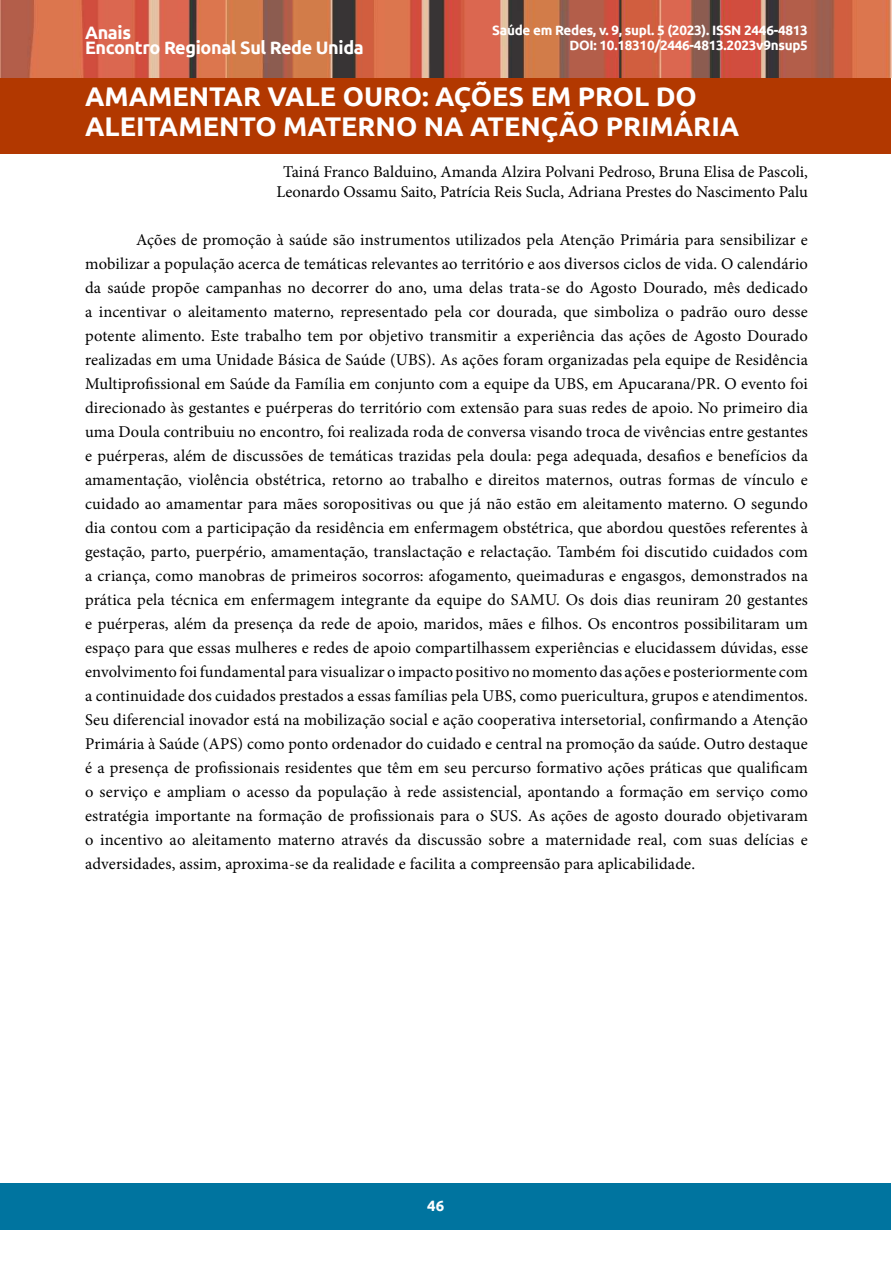
<style>
.page{position:relative;width:893px;height:1263px;background:#fff}
.page>*{position:absolute;margin:0;border:0;box-sizing:border-box;transform-origin:0 0}
.t1{font:700 27px/30px "Ubuntu";color:#fff}
.t2{font:700 18px/15px "Ubuntu";letter-spacing:-.02em;color:#fff}
.t3{font:16.5px/24px "Minion Pro";color:#000;text-align:center}
.t4{font:700 15px "Ubuntu";color:#fff}
.t5{font:700 13.5px/15px "Ubuntu";letter-spacing:-.02em;color:#fff;text-align:right}
</style>
<div class="page">
<div style="left:0;top:0;width:891px;height:153px;background:#b23800"></div>
<img style="left:0;top:0;width:891px;height:78px">
<div style="left:0;top:1183px;width:891px;height:47px;background:#00749f"></div>
<p class="t5" style="left:492px;top:23px;width:317px">Saúde em Redes, v. 9, supl. 5 (2023). ISSN 2446-4813<br>DOI: 10.18310/2446-4813.2023v9nsup5</p>
<p class="t2" style="left:85px;top:24px;width:280px">Anais<br>Encontro Regional Sul Rede Unida</p>
<h1 class="t1" style="left:85px;top:81px;width:656px">AMAMENTAR VALE OURO: AÇÕES EM PROL DO<br>ALEITAMENTO MATERNO NA ATENÇÃO PRIMÁRIA</h1>
<p class="t3" style="left:276px;top:162px;width:533px;line-height:19.8px">Tainá Franco Balduino, Amanda Alzira Polvani Pedroso, Bruna Elisa de Pascoli,<br>Leonardo Ossamu Saito, Patrícia Reis Sucla, Adriana Prestes do Nascimento Palu</p>
<p class="t3" style="left:85px;top:228px;width:724px;text-align:justify;text-indent:51px">Ações de promoção à saúde são instrumentos utilizados pela Atenção Primária para sensibilizar e mobilizar a população acerca de temáticas relevantes ao território e aos diversos ciclos de vida. O calendário da saúde propõe campanhas no decorrer do ano, uma delas trata-se do Agosto Dourado, mês dedicado a incentivar o aleitamento materno, representado pela cor dourada, que simboliza o padrão ouro desse potente alimento. Este trabalho tem por objetivo transmitir a experiência das ações de Agosto Dourado realizadas em uma Unidade Básica de Saúde (UBS). As ações foram organizadas pela equipe de Residência Multiprofissional em Saúde da Família em conjunto com a equipe da UBS, em Apucarana/PR. O evento foi direcionado às gestantes e puérperas do território com extensão para suas redes de apoio. No primeiro dia uma Doula contribuiu no encontro, foi realizada roda de conversa visando troca de vivências entre gestantes e puérperas, além de discussões de temáticas trazidas pela doula: pega adequada, desafios e benefícios da amamentação, violência obstétrica, retorno ao trabalho e direitos maternos, outras formas de vínculo e cuidado ao amamentar para mães soropositivas ou que já não estão em aleitamento materno. O segundo dia contou com a participação da residência em enfermagem obstétrica, que abordou questões referentes à gestação, parto, puerpério, amamentação, translactação e relactação. Também foi discutido cuidados com a criança, como manobras de primeiros socorros: afogamento, queimaduras e engasgos, demonstrados na prática pela técnica em enfermagem integrante da equipe do SAMU. Os dois dias reuniram 20 gestantes e puérperas, além da presença da rede de apoio, maridos, mães e filhos. Os encontros possibilitaram um espaço para que essas mulheres e redes de apoio compartilhassem experiências e elucidassem dúvidas, esse envolvimento foi fundamental para visualizar o impacto positivo no momento das ações e posteriormente com a continuidade dos cuidados prestados a essas famílias pela UBS, como puericultura, grupos e atendimentos.<br>Seu diferencial inovador está na mobilização social e ação cooperativa intersetorial, confirmando a Atenção Primária à Saúde (APS) como ponto ordenador do cuidado e central na promoção da saúde. Outro destaque é a presença de profissionais residentes que têm em seu percurso formativo ações práticas que qualificam o serviço e ampliam o acesso da população à rede assistencial, apontando a formação em serviço como estratégia importante na formação de profissionais para o SUS. As ações de agosto dourado objetivaram o incentivo ao aleitamento materno através da discussão sobre a maternidade real, com suas delícias e adversidades, assim, aproxima-se da realidade e facilita a compreensão para aplicabilidade.</p>
<p class="t4" style="left:427px;top:1197px;width:19px">46</p>
</div>
